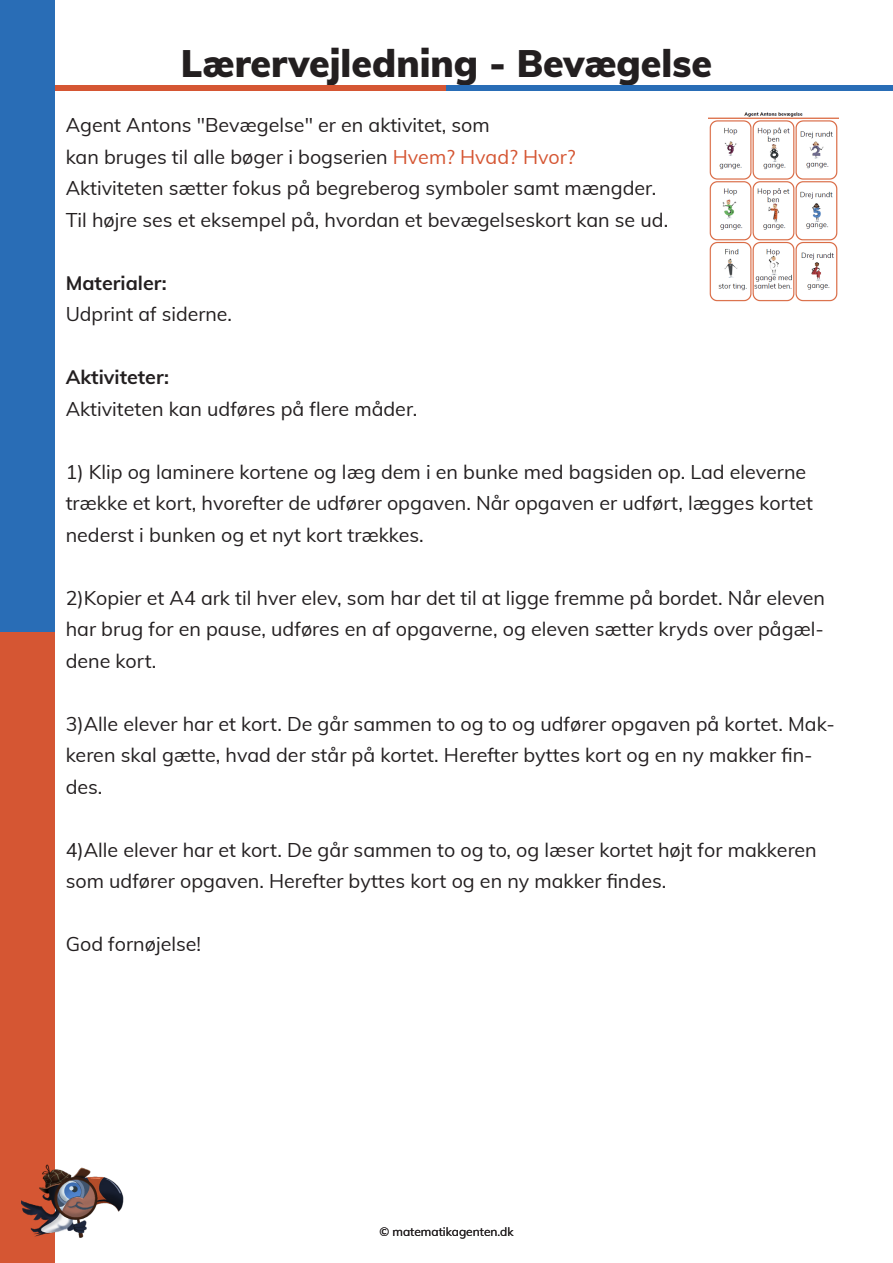
<style>
.page{position:relative;width:893px;height:1263px;background:#fff}
.page>*{position:absolute;margin:0;border:0;box-sizing:border-box;transform-origin:0 0}
.t1{font:900 37.5px "Muli";color:#231f20}
.t2{font:19.5px/31.5px "Muli";color:#231f20}
.t3{font:700 19.5px "Muli";color:#231f20}
.t4{font:12px "Muli";color:#231f20}
.s1{color:#d55633}
</style>
<div class="page">
<div style="left:0;top:85px;width:446px;height:5px;background:#d55633"></div>
<div style="left:446px;top:85px;width:447px;height:5px;background:#296db6"></div>
<div style="left:0;top:631px;width:54px;height:632px;background:#d55633"></div>
<div style="left:0;top:0;width:54px;height:631px;background:#296db6"></div>
<img style="left:21px;top:1150px;width:103px;height:101px">
<img style="left:708px;top:113px;width:131px;height:188px">
<h1 class="t1" style="left:181px;top:36px;width:533px">Lærervejledning - Bevægelse</h1>
<p class="t2" style="left:66px;top:109px;width:426px">Agent Antons "Bevægelse" er en aktivitet, som</p>
<p class="t2" style="left:66px;top:140px;width:511px">kan bruges til alle bøger i bogserien <span class="s1">Hvem? Hvad? Hvor?</span></p>
<p class="t2" style="left:66px;top:172px;width:592px">Aktiviteten sætter fokus på begreberog symboler samt mængder.</p>
<p class="t2" style="left:66px;top:203px;width:604px">Til højre ses et eksempel på, hvordan et bevægelseskort kan se ud.</p>
<p class="t3" style="left:66px;top:269px;width:103px">Materialer:</p>
<p class="t2" style="left:66px;top:298px;width:168px">Udprint af siderne.</p>
<p class="t3" style="left:66px;top:363px;width:105px">Aktiviteter:</p>
<p class="t2" style="left:66px;top:392px;width:353px">Aktiviteten kan udføres på flere måder.</p>
<p class="t2" style="left:66px;top:455px;width:749px">1) Klip og laminere kortene og læg dem i en bunke med bagsiden op. Lad eleverne trække et kort, hvorefter de udfører opgaven. Når opgaven er udført, lægges kortet nederst i bunken og et nyt kort trækkes.</p>
<p class="t2" style="left:66px;top:581px;width:761px;text-align:justify">2)Kopier et A4 ark til hver elev, som har det til at ligge fremme på bordet. Når eleven har brug for en pause, udføres en af opgaverne, og eleven sætter kryds over pågæl&shy;dene kort.</p>
<p class="t2" style="left:66px;top:707px;width:771px">3)Alle elever har et kort. De går sammen to og to og udfører opgaven på kortet. Mak&shy;keren skal gætte, hvad der står på kortet. Herefter byttes kort og en ny makker fin&shy;des.</p>
<p class="t2" style="left:66px;top:833px;width:753px">4)Alle elever har et kort. De går sammen to og to, og læser kortet højt for makkeren som udfører opgaven. Herefter byttes kort og en ny makker findes.</p>
<p class="t2" style="left:66px;top:928px;width:137px">God fornøjelse!</p>
<p class="t4" style="left:379px;top:1223px;width:136px">© matematikagenten.dk</p>
</div>
